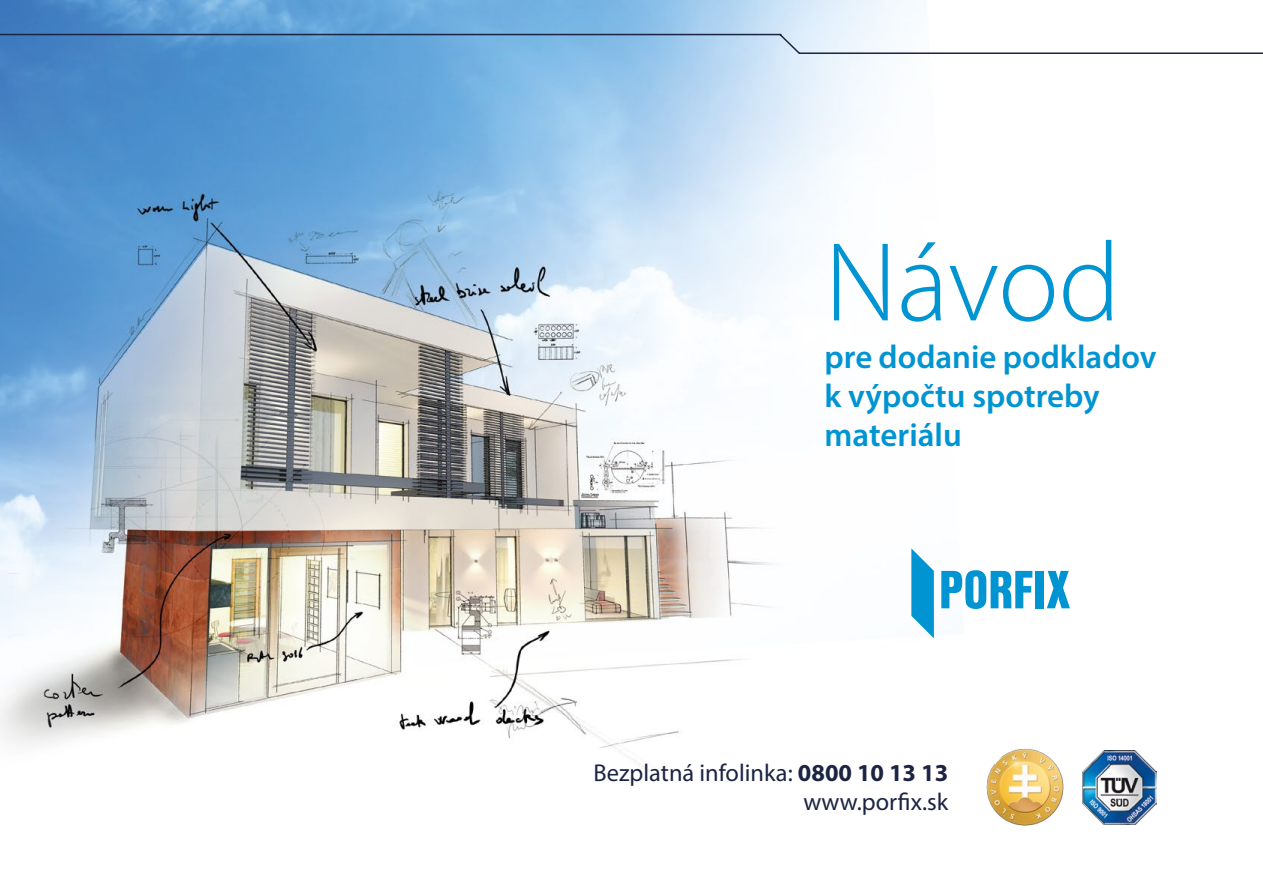
<style>
.page{position:relative;width:1263px;height:893px;background:#fff}
.page>*{position:absolute;margin:0;border:0;box-sizing:border-box;transform-origin:0 0}
.t1{font:300 113.4px "Myriad Pro";letter-spacing:-.005em;color:#0094d2}
.t2{font:600 33px/39px "Myriad Pro";color:#0094d2}
.t3{font:24.45px/29.2px "Myriad Pro";color:#1b2442;text-align:right}
.s1{font-weight:700}
</style>
<div class="page">
<img style="left:0;top:0;width:1137px;height:825px">
<svg style="left:911px;top:548px;width:23px;height:90px"></svg>
<svg style="left:941px;top:570px;width:91px;height:39px"></svg>
<div style="left:1036px;top:571px;width:8px;height:37px;background:#0094d2"></div>
<svg style="left:1047px;top:571px;width:23px;height:37px"></svg>
<img style="left:978px;top:740px;width:93px;height:86px">
<img style="left:1083px;top:750px;width:74px;height:74px">
<svg style="left:0;top:32px;width:1263px;height:24px"></svg>
<h1 class="t1" style="left:825px;top:214px;width:297px">Návod</h1>
<p class="t2" style="left:825px;top:337px;width:333px">pre dodanie podkladov k výpočtu spotreby materiálu</p>
<p class="t3" style="left:594px;top:758px;width:356px">Bezplatná infolinka: <span class="s1">0800 10 13 13 </span>www.porfix.sk</p>
</div>
